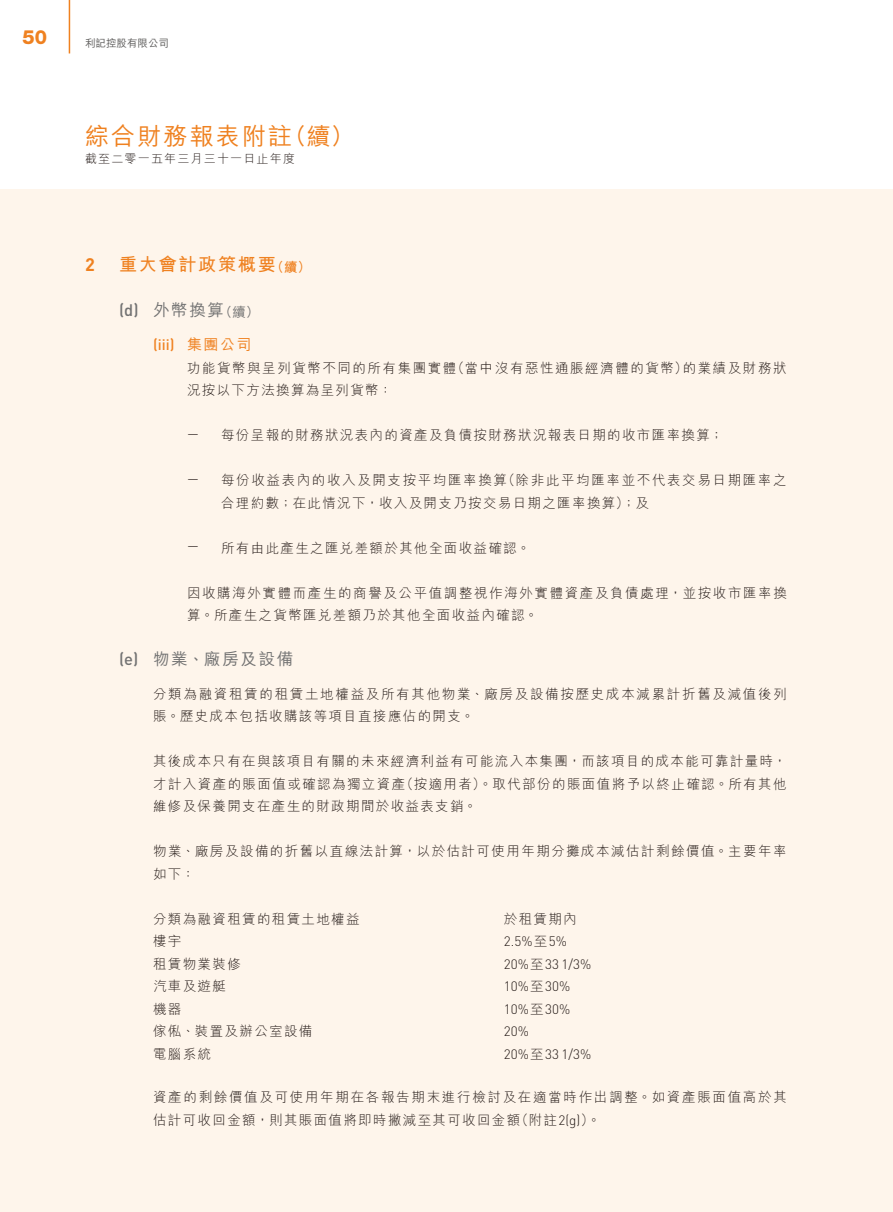
<style>
.page{position:relative;width:893px;height:1212px;background:#fff}
.page>*{position:absolute;margin:0;border:0;box-sizing:border-box;transform-origin:0 0}
.t1{font:500 24px "M Hei HK";letter-spacing:.09em;color:#ef8120}
.t2{font:800 19.5px "Helvetica Neue LT Std";color:#ef8120}
.t3{font:700 18px "M Hei HK";letter-spacing:.1em;color:#ef8120}
.t4{font:700 18px "DIN Pro";color:#ef8120}
.t5{font:500 16.5px "M Hei HK";letter-spacing:.1em;color:#727272}
.t6{font:500 15px "DIN Pro";color:#ef8120}
.t7{font:300 13.5px/22.5px "M Hei HK";letter-spacing:.105em;color:#231916}
.t8{font:300 13.5px/22.5px "M Hei HK";letter-spacing:.125em;color:#231916}
.t9{font:300 13.5px "DIN Pro";color:#231916}
.t10{font:300 12px "M Hei HK";letter-spacing:.1em;color:#231916}
.t11{font:500 10.5px "M Hei HK";color:#595857}
.s1{font-size:13.5px}
.s2{font-family:"DIN Pro"}
.s3{font-family:"M Hei HK"}
</style>
<div class="page">
<div style="left:0;top:190px;width:893px;height:1022px;background:#fef5eb"></div>
<hr style="left:69px;top:0;width:1px;height:53px;background:#ef8120">
<h2 class="t2" style="left:22px;top:26px;width:26px">50</h2>
<p class="t11" style="left:85px;top:36px;width:85px">利記控股有限公司</p>
<h1 class="t1" style="left:85px;top:118px;width:271px">綜合財務報表附註（續）</h1>
<p class="t10" style="left:85px;top:152px;width:212px">截至二零一五年三月三十一日止年度</p>
<h3 class="t4" style="left:85px;top:252px;width:11px">2</h3>
<h3 class="t3" style="left:119px;top:252px;width:194px">重大會計政策概要<span class="s1">（續）</span></h3>
<p class="t5" style="left:119px;top:298px;width:142px"><span class="s2">(d)</span> 外幣換算<span class="s1">（續）</span></p>
<p class="t6" style="left:153px;top:334px;width:100px">(iii) <span class="s3">集團公司</span></p>
<p class="t7" style="left:187px;top:356px;width:601px">功能貨幣與呈列貨幣不同的所有集團實體（當中沒有惡性通脹經濟體的貨幣）的業績及財務狀況按以下方法換算為呈列貨幣：</p>
<p class="t7" style="left:187px;top:424px;width:538px"><span class="s2">—</span> 每份呈報的財務狀況表內的資產及負債按財務狀況報表日期的收市匯率換算；</p>
<p class="t7" style="left:221px;top:469px;width:567px;text-indent:-34px"><sup>—</sup> 每份收益表內的收入及開支按平均匯率換算（除非此平均匯率並不代表交易日期匯率之合理約數；在此情況下，收入及開支乃按交易日期之匯率換算）；及</p>
<p class="t7" style="left:187px;top:536px;width:345px"><sup>—</sup> 所有由此產生之匯兌差額於其他全面收益確認。</p>
<p class="t7" style="left:187px;top:581px;width:601px">因收購海外實體而產生的商譽及公平值調整視作海外實體資產及負債處理，並按收市匯率換算。所產生之貨幣匯兌差額乃於其他全面收益內確認。</p>
<p class="t5" style="left:119px;top:647px;width:176px"><span class="s2">(e)</span> 物業、廠房及設備</p>
<p class="t8" style="left:153px;top:682px;width:635px">分類為融資租賃的租賃土地權益及所有其他物業、廠房及設備按歷史成本減累計折舊及減值後列賬。歷史成本包括收購該等項目直接應佔的開支。</p>
<p class="t7" style="left:153px;top:750px;width:635px;text-align:justify">其後成本只有在與該項目有關的未來經濟利益有可能流入本集團，而該項目的成本能可靠計量時，才計入資產的賬面值或確認為獨立資產（按適用者）。取代部份的賬面值將予以終止確認。所有其他維修及保養開支在產生的財政期間於收益表支銷。</p>
<p class="t7" style="left:153px;top:840px;width:635px">物業、廠房及設備的折舊以直線法計算，以於估計可使用年期分攤成本減估計剩餘價值。主要年率如下：</p>
<p class="t7" style="left:153px;top:907px;width:208px">分類為融資租賃的租賃土地權益</p>
<p class="t7" style="left:504px;top:907px;width:74px">於租賃期內</p>
<p class="t7" style="left:153px;top:930px;width:30px">樓宇</p>
<p class="t9" style="left:504px;top:932px;width:64px">2.5%<span class="s3">至</span>5%</p>
<p class="t7" style="left:153px;top:952px;width:89px">租賃物業裝修</p>
<p class="t9" style="left:504px;top:955px;width:89px">20%<span class="s3">至</span>33 1/3%</p>
<p class="t7" style="left:153px;top:975px;width:74px">汽車及遊艇</p>
<p class="t9" style="left:504px;top:977px;width:68px">10%<span class="s3">至</span>30%</p>
<p class="t7" style="left:153px;top:997px;width:30px">機器</p>
<p class="t9" style="left:504px;top:1000px;width:68px">10%<span class="s3">至</span>30%</p>
<p class="t7" style="left:153px;top:1020px;width:161px">傢俬、裝置及辦公室設備</p>
<p class="t9" style="left:504px;top:1022px;width:27px">20%</p>
<p class="t7" style="left:153px;top:1042px;width:60px">電腦系統</p>
<p class="t9" style="left:504px;top:1045px;width:89px">20%<span class="s3">至</span>33 1/3%</p>
<p class="t8" style="left:153px;top:1086px;width:635px">資產的剩餘價值及可使用年期在各報告期末進行檢討及在適當時作出調整。如資產賬面值高於其估計可收回金額，則其賬面值將即時撇減至其可收回金額（附註<span class="s2">2(g)</span>）。</p>
</div>
